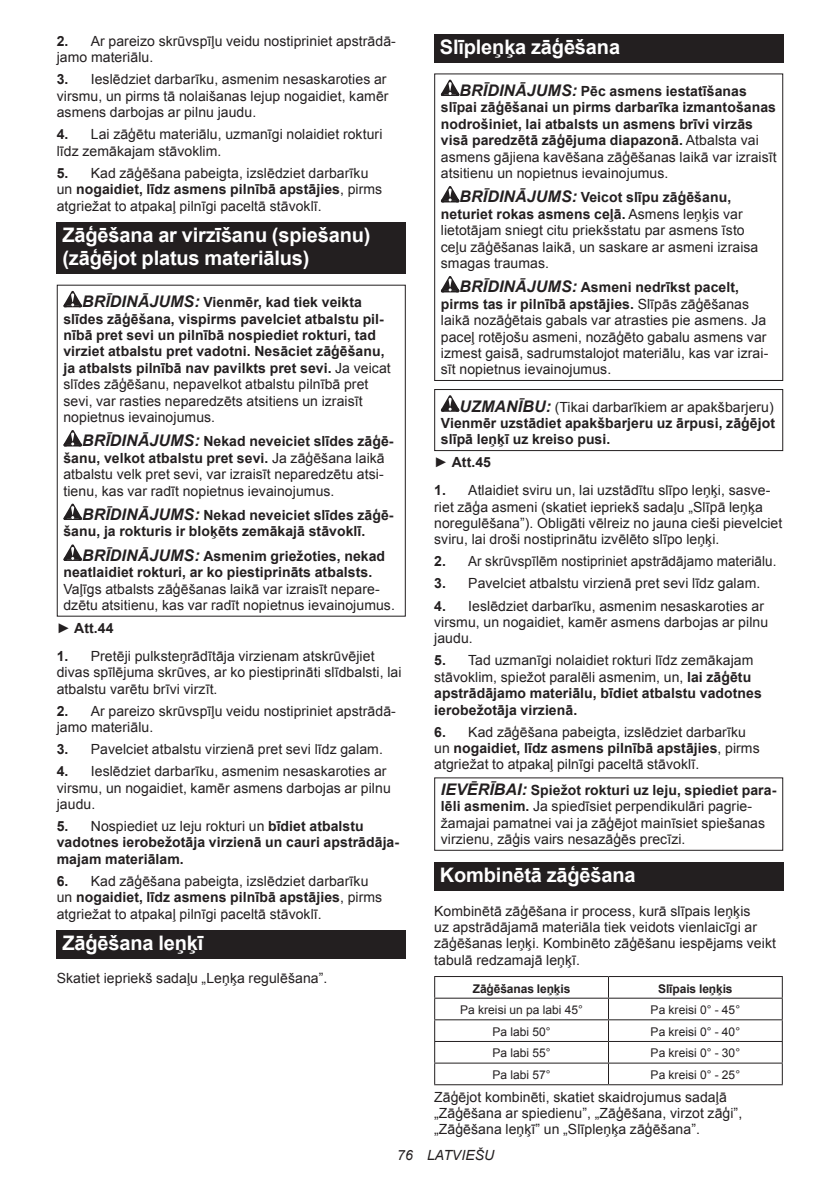
<style>
.page{position:relative;width:840px;height:1191px;background:#fff}
.page>*{position:absolute;margin:0;border:0;box-sizing:border-box;transform-origin:0 0}
.t1{font:700 20px/23.4px "Arial";letter-spacing:-.01em;color:#fff}
.t2{font:14px/16.4px "Arial";letter-spacing:.005em;color:#231f20}
.t3{font:700 14px/16.4px "Arial";letter-spacing:.005em;color:#231f20}
.t4{font:14px "Arial";letter-spacing:.005em;color:#231f20;scale:.96 1}
.t5{font:italic 14px "Arial";letter-spacing:.005em;color:#231f20}
.t6{font:12px "Arial";letter-spacing:.005em;color:#231f20}
.t7{font:700 12px "Arial";letter-spacing:-.01em;color:#231f20}
.s1{font-weight:700}
.s2{font-style:italic;font-size:16px}
.s3{font-weight:400}
.s4{font-weight:700;font-style:italic;font-size:16px}
</style>
<div class="page">
<div style="left:57px;top:222px;width:348px;height:52px;background:#231f20"></div>
<svg style="left:63px;top:291px;width:19px;height:16px"></svg>
<svg style="left:63px;top:430px;width:19px;height:16px"></svg>
<svg style="left:63px;top:503px;width:19px;height:17px"></svg>
<svg style="left:63px;top:544px;width:19px;height:17px"></svg>
<div style="left:57px;top:930px;width:348px;height:28px;background:#231f20"></div>
<div style="left:434px;top:34px;width:348px;height:29px;background:#231f20"></div>
<svg style="left:440px;top:80px;width:19px;height:16px"></svg>
<svg style="left:440px;top:186px;width:19px;height:16px"></svg>
<svg style="left:440px;top:276px;width:19px;height:16px"></svg>
<div style="left:434px;top:73px;width:348px;height:308px;border:1px solid #231f20"></div>
<svg style="left:440px;top:395px;width:19px;height:16px"></svg>
<div style="left:434px;top:389px;width:348px;height:62px;border:1px solid #231f20"></div>
<div style="left:434px;top:862px;width:348px;height:28px;background:#231f20"></div>
<hr style="left:434px;top:976px;width:174px;height:1px;background:#231f20">
<hr style="left:608px;top:976px;width:174px;height:1px;background:#231f20">
<hr style="left:434px;top:997px;width:174px;height:1px;background:#231f20">
<hr style="left:608px;top:997px;width:174px;height:1px;background:#231f20">
<hr style="left:434px;top:1019px;width:174px;height:1px;background:#231f20">
<hr style="left:608px;top:1019px;width:174px;height:1px;background:#231f20">
<hr style="left:434px;top:1041px;width:174px;height:1px;background:#231f20">
<hr style="left:608px;top:1041px;width:174px;height:1px;background:#231f20">
<hr style="left:434px;top:1062px;width:174px;height:1px;background:#231f20">
<svg style="left:434px;top:977px;width:1px;height:107px"></svg>
<hr style="left:608px;top:1062px;width:174px;height:1px;background:#231f20">
<svg style="left:781px;top:977px;width:1px;height:107px"></svg>
<hr style="left:434px;top:1084px;width:174px;height:1px;background:#231f20">
<hr style="left:608px;top:1084px;width:174px;height:1px;background:#231f20">
<p class="t2" style="left:57px;top:33px;width:340px"><span class="s1">2.</span> Ar pareizo skrūvspīļu veidu nostipriniet apstrādā&shy;jamo materiālu.</p>
<p class="t2" style="left:57px;top:71px;width:333px"><span class="s1">3.</span> Ieslēdziet darbarīku, asmenim nesaskaroties ar virsmu, un pirms tā nolaišanas lejup nogaidiet, kamēr asmens darbojas ar pilnu jaudu.</p>
<p class="t2" style="left:57px;top:126px;width:327px"><span class="s1">4.</span> Lai zāģētu materiālu, uzmanīgi nolaidiet rokturi līdz zemākajam stāvoklim.</p>
<p class="t2" style="left:57px;top:165px;width:327px"><span class="s1">5.</span> Kad zāģēšana pabeigta, izslēdziet darbarīku un <span class="s1">nogaidiet, līdz asmens pilnībā apstājies</span>, pirms atgriežat to atpakaļ pilnīgi paceltā stāvoklī.</p>
<h1 class="t1" style="left:62px;top:224px;width:309px">Zāģēšana ar virzīšanu (spiešanu) (zāģējot platus materiālus)</h1>
<p class="t3" style="left:63px;top:294px;width:328px;text-indent:19px"><span class="s2">BRĪDINĀJUMS:</span> Vienmēr, kad tiek veikta slīdes zāģēšana, vispirms pavelciet atbalstu pil&shy;nībā pret sevi un pilnībā nospiediet rokturi, tad virziet atbalstu pret vadotni. Nesāciet zāģēšanu, ja atbalsts pilnībā nav pavilkts pret sevi. <span class="s3">Ja veicat slīdes zāģēšanu, nepavelkot atbalstu pilnībā pret sevi, var rasties neparedzēts atsitiens un izraisīt nopietnus ievainojumus.</span></p>
<p class="t2" style="left:63px;top:433px;width:331px;text-indent:19px"><span class="s4">BRĪDINĀJUMS:</span> <span class="s1">Nekad neveiciet slīdes zāģē&shy;šanu, velkot atbalstu pret sevi.</span> Ja zāģēšana laikā atbalstu velk pret sevi, var izraisīt neparedzētu atsi&shy;tienu, kas var radīt nopietnus ievainojumus.</p>
<p class="t3" style="left:63px;top:507px;width:331px;text-indent:19px"><span class="s2">BRĪDINĀJUMS:</span> Nekad neveiciet slīdes zāģē&shy;šanu, ja rokturis ir bloķēts zemākajā stāvoklī.</p>
<p class="t3" style="left:63px;top:548px;width:323px;text-indent:19px"><span class="s2">BRĪDINĀJUMS:</span> Asmenim griežoties, nekad neatlaidiet rokturi, ar ko piestiprināts atbalsts.</p>
<p class="t2" style="left:63px;top:580px;width:333px">Vaļīgs atbalsts zāģēšanas laikā var izraisīt nepare&shy;dzētu atsitienu, kas var radīt nopietnus ievainojumus.</p>
<p class="t3" style="left:57px;top:621px;width:58px"><span class="s3">►</span> Att.44</p>
<p class="t2" style="left:57px;top:648px;width:346px"><span class="s1">1.</span> Pretēji pulksteņrādītāja virzienam atskrūvējiet divas spīlējuma skrūves, ar ko piestiprināti slīdbalsti, lai atbalstu varētu brīvi virzīt.</p>
<p class="t2" style="left:57px;top:702px;width:340px"><span class="s1">2.</span> Ar pareizo skrūvspīļu veidu nostipriniet apstrādā&shy;jamo materiālu.</p>
<p class="t2" style="left:57px;top:741px;width:327px"><span class="s1">3.</span> Pavelciet atbalstu virzienā pret sevi līdz galam.</p>
<p class="t2" style="left:57px;top:763px;width:335px"><span class="s1">4.</span> Ieslēdziet darbarīku, asmenim nesaskaroties ar virsmu, un nogaidiet, kamēr asmens darbojas ar pilnu jaudu.</p>
<p class="t3" style="left:57px;top:819px;width:344px">5. <span class="s3">Nospiediet uz leju rokturi un</span> bīdiet atbalstu vadotnes ierobežotāja virzienā un cauri apstrādāja&shy;majam materiālam.</p>
<p class="t2" style="left:57px;top:872px;width:327px"><span class="s1">6.</span> Kad zāģēšana pabeigta, izslēdziet darbarīku un <span class="s1">nogaidiet, līdz asmens pilnībā apstājies</span>, pirms atgriežat to atpakaļ pilnīgi paceltā stāvoklī.</p>
<h1 class="t1" style="left:62px;top:931px;width:142px">Zāģēšana leņķī</h1>
<p class="t2" style="left:57px;top:970px;width:272px">Skatiet iepriekš sadaļu „Leņķa regulēšana”.</p>
<h1 class="t1" style="left:439px;top:36px;width:182px">Slīpleņķa zāģēšana</h1>
<p class="t3" style="left:440px;top:83px;width:337px;text-indent:19px"><span class="s2">BRĪDINĀJUMS:</span> Pēc asmens iestatīšanas slīpai zāģēšanai un pirms darbarīka izmantošanas nodrošiniet, lai atbalsts un asmens brīvi virzās visā paredzētā zāģējuma diapazonā. <span class="s3">Atbalsta vai asmens gājiena kavēšana zāģēšanas laikā var izraisīt atsitienu un nopietnus ievainojumus.</span></p>
<p class="t2" style="left:440px;top:189px;width:319px;text-indent:19px"><span class="s4">BRĪDINĀJUMS:</span> <span class="s1">Veicot slīpu zāģēšanu, neturiet rokas asmens ceļā.</span> Asmens leņķis var lietotājam sniegt citu priekšstatu par asmens īsto ceļu zāģēšanas laikā, un saskare ar asmeni izraisa smagas traumas.</p>
<p class="t2" style="left:440px;top:279px;width:329px;text-indent:19px"><span class="s4">BRĪDINĀJUMS:</span> <span class="s1">Asmeni nedrīkst pacelt, pirms tas ir pilnībā apstājies.</span> Slīpās zāģēšanas laikā nozāģētais gabals var atrasties pie asmens. Ja paceļ rotējošu asmeni, nozāģēto gabalu asmens var izmest gaisā, sadrumstalojot materiālu, kas var izrai&shy;sīt nopietnus ievainojumus.</p>
<p class="t3" style="left:440px;top:399px;width:335px;text-align:justify;text-indent:19px"><span class="s2">UZMANĪBU:</span> <span class="s3">(Tikai darbarīkiem ar apakšbarjeru)<br></span>Vienmēr uzstādiet apakšbarjeru uz ārpusi, zāģējot slīpā leņķī uz kreiso pusi.</p>
<p class="t3" style="left:434px;top:455px;width:58px"><span class="s3">►</span> Att.45</p>
<p class="t2" style="left:434px;top:482px;width:349px"><span class="s1">1.</span> Atlaidiet sviru un, lai uzstādītu slīpo leņķi, sasve&shy;riet zāģa asmeni (skatiet iepriekš sadaļu „Slīpā leņķa noregulēšana”). Obligāti vēlreiz no jauna cieši pievelciet sviru, lai droši nostiprinātu izvēlēto slīpo leņķi.</p>
<p class="t4" style="left:434px;top:552px;width:358px"><span class="s1">2.</span> Ar skrūvspīlēm nostipriniet apstrādājamo materiālu.</p>
<p class="t2" style="left:434px;top:575px;width:327px"><span class="s1">3.</span> Pavelciet atbalstu virzienā pret sevi līdz galam.</p>
<p class="t2" style="left:434px;top:597px;width:335px"><span class="s1">4.</span> Ieslēdziet darbarīku, asmenim nesaskaroties ar virsmu, un nogaidiet, kamēr asmens darbojas ar pilnu jaudu.</p>
<p class="t3" style="left:434px;top:653px;width:329px">5. <span class="s3">Tad uzmanīgi nolaidiet rokturi līdz zemākajam stāvoklim, spiežot paralēli asmenim, un,</span> lai zāģētu apstrādājamo materiālu, bīdiet atbalstu vadotnes ierobežotāja virzienā.</p>
<p class="t2" style="left:434px;top:723px;width:327px"><span class="s1">6.</span> Kad zāģēšana pabeigta, izslēdziet darbarīku un <span class="s1">nogaidiet, līdz asmens pilnībā apstājies</span>, pirms atgriežat to atpakaļ pilnīgi paceltā stāvoklī.</p>
<p class="t2" style="left:440px;top:782px;width:337px"><span class="s4">IEVĒRĪBAI:</span> <span class="s1">Spiežot rokturi uz leju, spiediet para&shy;lēli asmenim.</span> Ja spiedīsiet perpendikulāri pagrie&shy;žamajai pamatnei vai ja zāģējot mainīsiet spiešanas virzienu, zāģis vairs nesazāģēs precīzi.</p>
<h1 class="t1" style="left:439px;top:864px;width:197px">Kombinētā zāģēšana</h1>
<p class="t2" style="left:434px;top:902px;width:343px">Kombinētā zāģēšana ir process, kurā slīpais leņķis<br>uz apstrādājamā materiāla tiek veidots vienlaicīgi ar zāģēšanas leņķi. Kombinēto zāģēšanu iespējams veikt tabulā redzamajā leņķī.</p>
<p class="t7" style="left:472px;top:980px;width:99px">Zāģēšanas leņķis</p>
<p class="t7" style="left:657px;top:980px;width:76px">Slīpais leņķis</p>
<p class="t6" style="left:460px;top:1002px;width:124px">Pa kreisi un pa labi 45°</p>
<p class="t6" style="left:650px;top:1002px;width:91px">Pa kreisi 0° - 45°</p>
<p class="t6" style="left:492px;top:1023px;width:60px">Pa labi 50°</p>
<p class="t6" style="left:650px;top:1023px;width:91px">Pa kreisi 0° - 40°</p>
<p class="t6" style="left:492px;top:1045px;width:60px">Pa labi 55°</p>
<p class="t6" style="left:650px;top:1045px;width:91px">Pa kreisi 0° - 30°</p>
<p class="t6" style="left:492px;top:1067px;width:60px">Pa labi 57°</p>
<p class="t6" style="left:650px;top:1067px;width:91px">Pa kreisi 0° - 25°</p>
<p class="t2" style="left:434px;top:1088px;width:309px">Zāģējot kombinēti, skatiet skaidrojumus sadaļā „Zāģēšana ar spiedienu”, „Zāģēšana, virzot zāģi”, „Zāģēšana leņķī” un „Slīpleņķa zāģēšana”.</p>
<p class="t5" style="left:397px;top:1147px;width:99px">76 LATVIEŠU</p>
</div>
